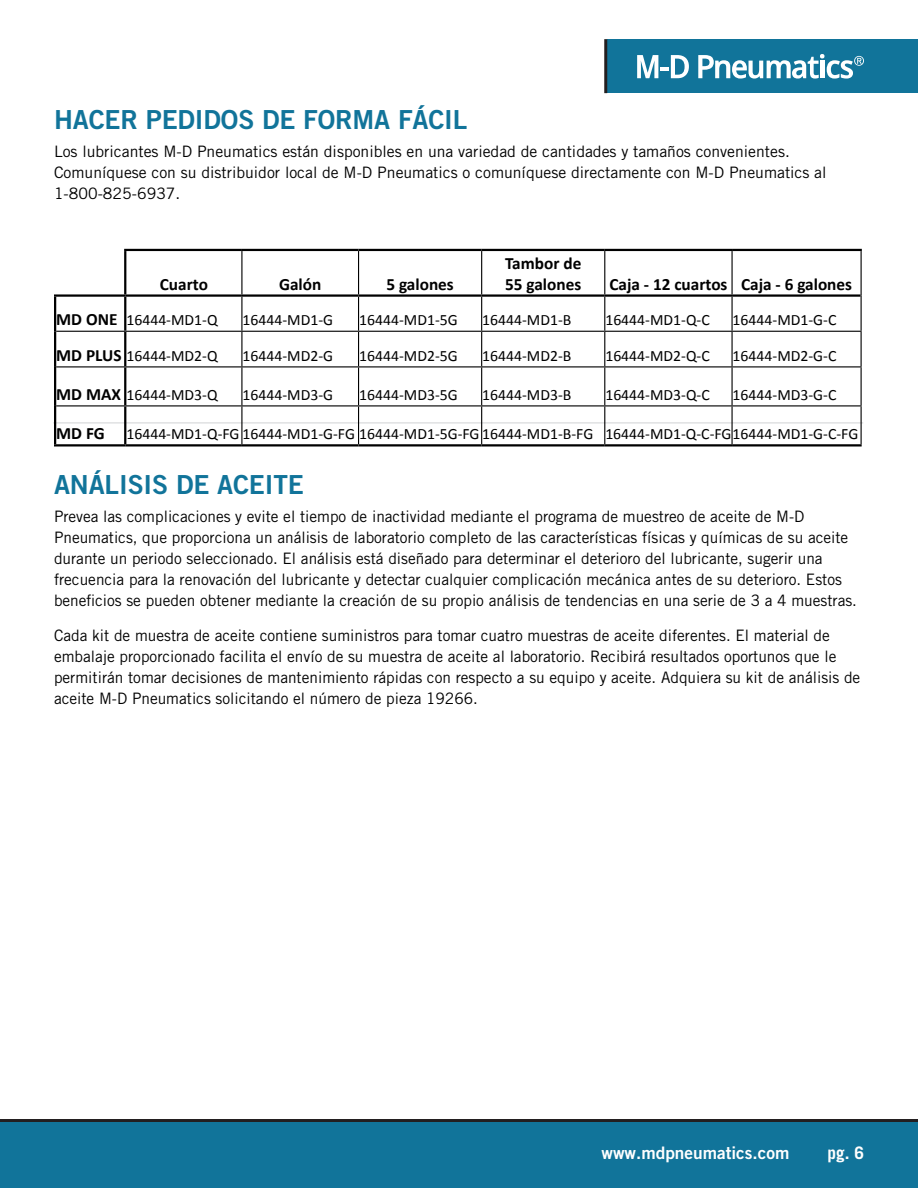
<style>
.page{position:relative;width:918px;height:1188px;background:#fff}
.page>*{position:absolute;margin:0;border:0;box-sizing:border-box;transform-origin:0 0}
.Header_Blue{font:26.25px "Trade Gothic LT Bold Two";letter-spacing:-.005em;color:#11749a}
.t1{font:700 17.25px/20.7px "Calibri";color:#000}
.t2{font:17.25px "Trade Gothic LT Bold Two";color:#fff}
.t3{font:700 17.25px "Trade Gothic LT";color:#fff}
.Text{font:15.75px/21px "Trade Gothic LT";color:#000}
.t4{font:15.75px "Calibri";color:#000}
.s1{font-weight:700;font-size:17.25px}
</style>
<div class="page">
<hr style="left:53px;top:423px;width:810px;height:1px;background:#d1d2d4">
<hr style="left:124px;top:251px;width:2px;height:43px;background:#000">
<hr style="left:124px;top:249px;width:118px;height:2px;background:#000">
<hr style="left:242px;top:249px;width:117px;height:2px;background:#000">
<hr style="left:359px;top:249px;width:123px;height:2px;background:#000">
<hr style="left:482px;top:249px;width:123px;height:2px;background:#000">
<hr style="left:605px;top:249px;width:127px;height:2px;background:#000">
<hr style="left:732px;top:249px;width:130px;height:2px;background:#000">
<hr style="left:241px;top:251px;width:1px;height:43px;background:#000">
<hr style="left:358px;top:251px;width:1px;height:43px;background:#000">
<hr style="left:481px;top:251px;width:1px;height:43px;background:#000">
<hr style="left:604px;top:251px;width:1px;height:43px;background:#000">
<hr style="left:731px;top:251px;width:2px;height:43px;background:#000">
<hr style="left:861px;top:251px;width:1px;height:45px;background:#000">
<hr style="left:125px;top:294px;width:117px;height:3px;background:#000">
<hr style="left:242px;top:294px;width:117px;height:3px;background:#000">
<hr style="left:359px;top:294px;width:123px;height:3px;background:#000">
<hr style="left:482px;top:294px;width:123px;height:3px;background:#000">
<hr style="left:605px;top:294px;width:127px;height:3px;background:#000">
<hr style="left:732px;top:294px;width:129px;height:3px;background:#000">
<hr style="left:54px;top:297px;width:2px;height:34px;background:#000">
<hr style="left:54px;top:294px;width:71px;height:3px;background:#000">
<hr style="left:124px;top:297px;width:2px;height:34px;background:#000">
<hr style="left:241px;top:297px;width:1px;height:34px;background:#000">
<hr style="left:358px;top:297px;width:1px;height:34px;background:#000">
<hr style="left:481px;top:297px;width:1px;height:34px;background:#000">
<hr style="left:604px;top:297px;width:1px;height:34px;background:#000">
<hr style="left:731px;top:297px;width:2px;height:34px;background:#000">
<hr style="left:861px;top:296px;width:1px;height:35px;background:#000">
<hr style="left:54px;top:331px;width:2px;height:36px;background:#000">
<hr style="left:124px;top:332px;width:2px;height:34px;background:#000">
<hr style="left:241px;top:332px;width:1px;height:34px;background:#000">
<hr style="left:358px;top:332px;width:1px;height:34px;background:#000">
<hr style="left:481px;top:332px;width:1px;height:34px;background:#000">
<hr style="left:604px;top:332px;width:1px;height:34px;background:#000">
<hr style="left:731px;top:332px;width:2px;height:34px;background:#000">
<hr style="left:861px;top:332px;width:1px;height:34px;background:#000">
<hr style="left:54px;top:367px;width:2px;height:39px;background:#000">
<hr style="left:124px;top:367px;width:2px;height:38px;background:#000">
<hr style="left:241px;top:367px;width:1px;height:38px;background:#000">
<hr style="left:358px;top:367px;width:1px;height:38px;background:#000">
<hr style="left:481px;top:367px;width:1px;height:38px;background:#000">
<hr style="left:604px;top:367px;width:1px;height:38px;background:#000">
<hr style="left:731px;top:367px;width:2px;height:38px;background:#000">
<hr style="left:861px;top:367px;width:1px;height:38px;background:#000">
<hr style="left:54px;top:406px;width:2px;height:38px;background:#000">
<hr style="left:124px;top:406px;width:2px;height:38px;background:#000">
<hr style="left:56px;top:331px;width:69px;height:1px;background:#000">
<hr style="left:125px;top:331px;width:117px;height:1px;background:#000">
<hr style="left:242px;top:331px;width:117px;height:1px;background:#000">
<hr style="left:359px;top:331px;width:123px;height:1px;background:#000">
<hr style="left:482px;top:331px;width:123px;height:1px;background:#000">
<hr style="left:605px;top:331px;width:127px;height:1px;background:#000">
<hr style="left:732px;top:331px;width:130px;height:1px;background:#000">
<hr style="left:56px;top:366px;width:69px;height:1px;background:#000">
<hr style="left:125px;top:366px;width:117px;height:1px;background:#000">
<hr style="left:242px;top:366px;width:117px;height:1px;background:#000">
<hr style="left:359px;top:366px;width:123px;height:1px;background:#000">
<hr style="left:482px;top:366px;width:123px;height:1px;background:#000">
<hr style="left:605px;top:366px;width:127px;height:1px;background:#000">
<hr style="left:732px;top:366px;width:130px;height:1px;background:#000">
<hr style="left:56px;top:405px;width:69px;height:1px;background:#000">
<hr style="left:125px;top:405px;width:117px;height:1px;background:#000">
<hr style="left:242px;top:405px;width:117px;height:1px;background:#000">
<hr style="left:359px;top:405px;width:123px;height:1px;background:#000">
<hr style="left:482px;top:405px;width:123px;height:1px;background:#000">
<hr style="left:605px;top:405px;width:127px;height:1px;background:#000">
<hr style="left:732px;top:405px;width:130px;height:1px;background:#000">
<hr style="left:54px;top:444px;width:71px;height:3px;background:#000">
<hr style="left:125px;top:444px;width:117px;height:3px;background:#000">
<hr style="left:242px;top:444px;width:117px;height:3px;background:#000">
<hr style="left:359px;top:444px;width:123px;height:3px;background:#000">
<hr style="left:482px;top:444px;width:123px;height:3px;background:#000">
<hr style="left:605px;top:444px;width:127px;height:3px;background:#000">
<hr style="left:732px;top:444px;width:130px;height:3px;background:#000">
<hr style="left:241px;top:406px;width:1px;height:38px;background:#000">
<hr style="left:358px;top:406px;width:1px;height:38px;background:#000">
<hr style="left:481px;top:406px;width:1px;height:38px;background:#000">
<hr style="left:604px;top:406px;width:1px;height:38px;background:#000">
<hr style="left:731px;top:406px;width:2px;height:38px;background:#000">
<hr style="left:861px;top:406px;width:1px;height:38px;background:#000">
<div style="left:0;top:1120px;width:918px;height:68px;background:#11749a"></div>
<hr style="left:0;top:1119px;width:918px;height:3px;background:#231f20">
<div style="left:607px;top:39px;width:311px;height:54px;background:#11749a"></div>
<hr style="left:604px;top:39px;width:3px;height:54px;background:#231f20">
<svg style="left:637px;top:55px;width:52px;height:23px"></svg>
<svg style="left:698px;top:54px;width:166px;height:25px"></svg>
<p class="Header_Blue" style="left:54px;top:103px;width:415px">HACER PEDIDOS DE FORMA FÁCIL</p>
<p class="Text" style="left:54px;top:140px;width:774px">Los lubricantes M-D Pneumatics están disponibles en una variedad de cantidades y tamaños convenientes.<br>Comuníquese con su distribuidor local de M-D Pneumatics o comuníquese directamente con M-D Pneumatics al<br>1-800-825-6937.</p>
<p class="t1" style="left:160px;top:273px;width:50px">Cuarto</p>
<p class="t1" style="left:279px;top:273px;width:44px">Galón</p>
<p class="t1" style="left:386px;top:273px;width:69px">5 galones</p>
<p class="t1" style="left:505px;top:253px;width:78px">Tambor de<br>55 galones</p>
<p class="t1" style="left:609px;top:273px;width:120px">Caja - 12 cuartos</p>
<p class="t1" style="left:741px;top:273px;width:113px">Caja - 6 galones</p>
<p class="t1" style="left:56px;top:309px;width:63px">MD ONE</p>
<p class="t4" style="left:126px;top:310px;width:93px">16444-MD1-Q</p>
<p class="t4" style="left:242px;top:310px;width:92px">16444-MD1-G</p>
<p class="t4" style="left:359px;top:310px;width:100px">16444-MD1-5G</p>
<p class="t4" style="left:482px;top:310px;width:91px">16444-MD1-B</p>
<p class="t4" style="left:605px;top:310px;width:106px">16444-MD1-Q-C</p>
<p class="t4" style="left:733px;top:310px;width:105px">16444-MD1-G-C</p>
<p class="t4" style="left:56px;top:346px;width:163px"><span class="s1">MD PLUS</span> 16444-MD2-Q</p>
<p class="t4" style="left:242px;top:346px;width:92px">16444-MD2-G</p>
<p class="t4" style="left:359px;top:346px;width:100px">16444-MD2-5G</p>
<p class="t4" style="left:482px;top:346px;width:91px">16444-MD2-B</p>
<p class="t4" style="left:605px;top:346px;width:106px">16444-MD2-Q-C</p>
<p class="t4" style="left:733px;top:346px;width:105px">16444-MD2-G-C</p>
<p class="t4" style="left:56px;top:385px;width:163px"><span class="s1">MD MAX</span> 16444-MD3-Q</p>
<p class="t4" style="left:242px;top:385px;width:92px">16444-MD3-G</p>
<p class="t4" style="left:359px;top:385px;width:100px">16444-MD3-5G</p>
<p class="t4" style="left:482px;top:385px;width:91px">16444-MD3-B</p>
<p class="t4" style="left:605px;top:385px;width:106px">16444-MD3-Q-C</p>
<p class="t4" style="left:733px;top:385px;width:105px">16444-MD3-G-C</p>
<p class="t1" style="left:56px;top:423px;width:50px">MD FG</p>
<p class="t4" style="left:126px;top:424px;width:468px">16444-MD1-Q-FG 16444-MD1-G-FG 16444-MD1-5G-FG 16444-MD1-B-FG</p>
<p class="t4" style="left:605px;top:424px;width:254px">16444-MD1-Q-C-FG16444-MD1-G-C-FG</p>
<p class="Header_Blue" style="left:54px;top:469px;width:252px">ANÁLISIS DE ACEITE</p>
<p class="Text" style="left:54px;top:506px;width:804px">Prevea las complicaciones y evite el tiempo de inactividad mediante el programa de muestreo de aceite de M-D Pneumatics, que proporciona un análisis de laboratorio completo de las características físicas y químicas de su aceite durante un periodo seleccionado. El análisis está diseñado para determinar el deterioro del lubricante, sugerir una frecuencia para la renovación del lubricante y detectar cualquier complicación mecánica antes de su deterioro. Estos beneficios se pueden obtener mediante la creación de su propio análisis de tendencias en una serie de 3 a 4 muestras.</p>
<p class="Text" style="left:54px;top:624px;width:808px">Cada kit de muestra de aceite contiene suministros para tomar cuatro muestras de aceite diferentes. El material de embalaje proporcionado facilita el envío de su muestra de aceite al laboratorio. Recibirá resultados oportunos que le permitirán tomar decisiones de mantenimiento rápidas con respecto a su equipo y aceite. Adquiera su kit de análisis de aceite M-D Pneumatics solicitando el número de pieza 19266.</p>
<p class="t2" style="left:602px;top:1142px;width:189px">www.mdpneumatics.com</p>
<p class="t3" style="left:828px;top:1142px;width:38px">pg. 6</p>
</div>
